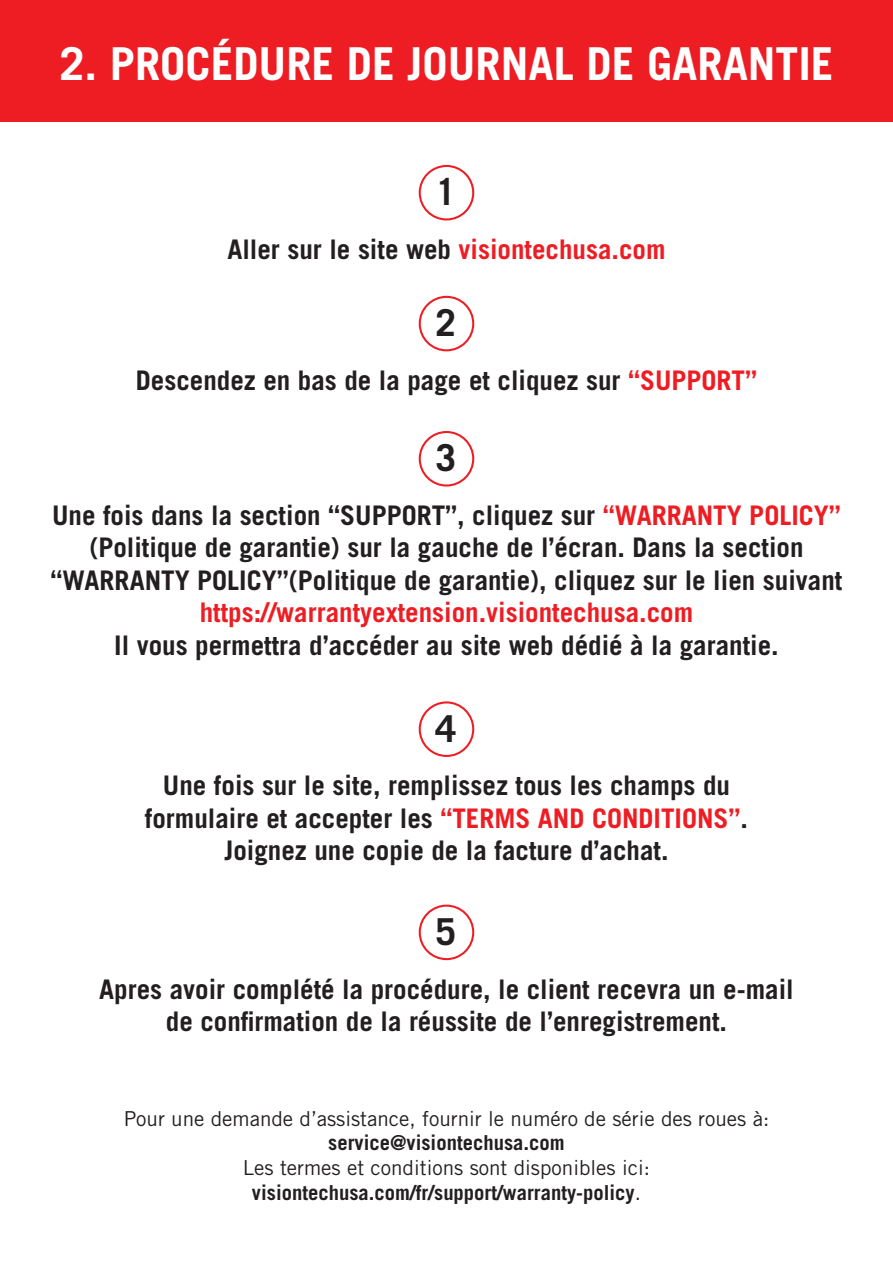
<style>
.page{position:relative;width:893px;height:1263px;background:#fff}
.page>*{position:absolute;margin:0;border:0;box-sizing:border-box;transform-origin:0 0}
.t1{font:700 45.3px "Trade Gothic";color:#fff}
.t2{font:700 37.2px "Trade Gothic";color:#231f20}
.t3{font:700 27px/32.4px "Trade Gothic";color:#231f20;text-align:center}
.t4{font:700 27px "Trade Gothic";color:#ee1d23}
.t5{font:700 20.7px/24.8px "Trade Gothic LT Std";color:#231f20;text-align:center}
.t6{font:20.7px "Trade Gothic LT Std";color:#231f20}
.s1{color:#ee1d23}
.s2{font-weight:400}
</style>
<div class="page">
<div style="left:0;top:0;width:893px;height:122px;background:#ee1d23"></div>
<div style="left:419px;top:165px;width:55px;height:55px;border:2px solid #ee1d23;border-radius:50%"></div>
<div style="left:419px;top:296px;width:55px;height:55px;border:2px solid #ee1d23;border-radius:50%"></div>
<div style="left:419px;top:431px;width:55px;height:55px;border:2px solid #ee1d23;border-radius:50%"></div>
<div style="left:419px;top:701px;width:55px;height:56px;border:2px solid #ee1d23;border-radius:50%"></div>
<div style="left:419px;top:904px;width:55px;height:56px;border:2px solid #ee1d23;border-radius:50%"></div>
<h1 class="t1" style="left:59px;top:36px;width:776px">2. PROCÉDURE DE JOURNAL DE GARANTIE</h1>
<h2 class="t2" style="left:435px;top:169px;width:22px">1</h2>
<p class="t3" style="left:227px;top:233px;width:440px">Aller sur le site web <span class="s1">visiontechusa.com</span></p>
<h2 class="t2" style="left:435px;top:300px;width:22px">2</h2>
<p class="t3" style="left:136px;top:363px;width:623px">Descendez en bas de la page et cliquez sur <span class="s1">“SUPPORT”</span></p>
<h2 class="t2" style="left:435px;top:435px;width:22px">3</h2>
<p class="t3" style="left:51px;top:499px;width:793px">Une fois dans la section “SUPPORT”, cliquez sur <span class="s1">“WARRANTY POLICY” </span>(Politique de garantie) sur la gauche de l’écran. Dans la section “WARRANTY POLICY”(Politique de garantie), cliquez sur le lien suivant</p>
<p class="t4" style="left:200px;top:596px;width:495px">https://warrantyextension.visiontechusa.com</p>
<p class="t3" style="left:114px;top:628px;width:666px">Il vous permettra d’accéder au site web dédié à la garantie.</p>
<h2 class="t2" style="left:435px;top:706px;width:22px">4</h2>
<p class="t3" style="left:145px;top:769px;width:605px">Une fois sur le site, remplissez tous les champs du formulaire et accepter les <span class="s1">“TERMS AND CONDITIONS”</span>.<br>Joignez une copie de la facture d’achat.</p>
<h2 class="t2" style="left:435px;top:909px;width:22px">5</h2>
<p class="t3" style="left:99px;top:972px;width:696px">Apres avoir complété la procédure, le client recevra un e-mail de confirmation de la réussite de l’enregistrement.</p>
<p class="t6" style="left:124px;top:1106px;width:647px">Pour une demande d’assistance, fournir le numéro de série des roues à:</p>
<p class="t5" style="left:328px;top:1130px;width:238px">service@visiontechusa.com</p>
<p class="t5" style="left:243px;top:1155px;width:409px"><span class="s2">Les termes et conditions sont disponibles ici: </span>visiontechusa.com/fr/support/warranty-policy<span class="s2">.</span></p>
</div>
